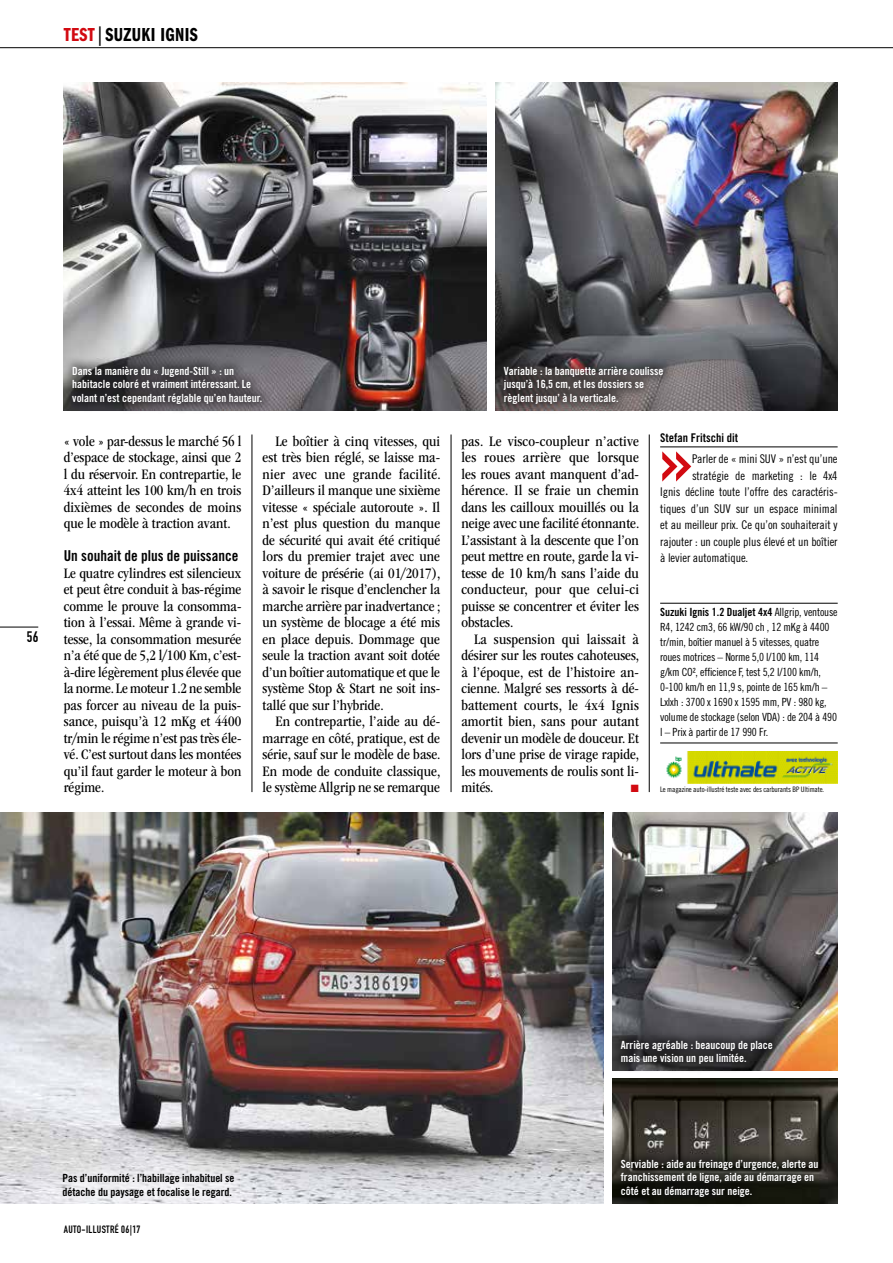
<style>
.page{position:relative;width:893px;height:1263px;background:#fff}
.page>*{position:absolute;margin:0;border:0;box-sizing:border-box;transform-origin:0 0}
.t1{font:74.7px "DIN Engschrift Std";color:#d20a11}
.t2{font:19.5px "ITC Franklin Gothic Std Dm Cp";letter-spacing:.02em;color:#000}
.t3{font:condensed 15px/16.5px "ITC Garamond Std";color:#000;text-align:justify}
.t4{font:15px "Trade Gothic LT Std Bd Cn 20";color:#000}
.t5{font:15px "DIN Engschrift Std";color:#000}
.t6{font:12px "Trade Gothic LT Std Cn 18";letter-spacing:-.005em;color:#000}
.t7{font:12px "Trade Gothic LT Std Bd Cn 20";color:#000}
.t8{font:11.25px/13.5px "Trade Gothic LT Std Bd Cn 20";color:#fff}
.t9{font:11.25px/15px "Trade Gothic LT Std Cn 18";letter-spacing:-.015em;color:#000}
.t10{font:11.25px/13.5px "Trade Gothic LT Std Bd Cn 20";color:#000}
.t11{font:10.5px "DIN Engschrift Std";letter-spacing:.03em;color:#000}
.t12{font:10.5px "Zapf Dingbats Std";color:#d20a11}
.t13{font:7.5px "Trade Gothic LT Std Cn 18";letter-spacing:-.015em;color:#000}
.s1{color:#d20a11}
.s2{font-family:"ITC Franklin Gothic Std Bk Cp"}
.s3{font-family:"Trade Gothic LT Std Cn 18"}
</style>
<div class="page">
<img style="left:495px;top:83px;width:343px;height:327px">
<img style="left:612px;top:812px;width:226px;height:259px">
<img style="left:0;top:812px;width:604px;height:391px">
<img style="left:64px;top:83px;width:423px;height:327px">
<img style="left:612px;top:1078px;width:226px;height:125px">
<hr style="left:660px;top:447px;width:178px;height:1px;background:#000">
<hr style="left:660px;top:603px;width:178px;height:1px;background:#000">
<hr style="left:660px;top:743px;width:178px;height:1px;background:#000">
<img style="left:666px;top:751px;width:172px;height:32px">
<hr style="left:252px;top:434px;width:1px;height:358px;background:#000">
<hr style="left:451px;top:434px;width:1px;height:358px;background:#000">
<hr style="left:649px;top:434px;width:1px;height:358px;background:#000">
<div style="left:493px;top:355px;width:181px;height:60px;background:#000;opacity:.75"></div>
<div style="left:610px;top:1029px;width:173px;height:46px;background:#000;opacity:.75"></div>
<div style="left:610px;top:1148px;width:219px;height:60px;background:#000;opacity:.75"></div>
<div style="left:62px;top:355px;width:211px;height:60px;background:#000;opacity:.75"></div>
<div style="left:36px;top:1146px;width:224px;height:79px;background:#fff;opacity:.75"></div>
<hr style="left:0;top:627px;width:38px;height:1px;background:#000">
<hr style="left:0;top:47px;width:893px;height:1px;background:#000">
<h2 class="t2" style="left:64px;top:24px;width:136px"><span class="s1">TEST</span><span class="s2">|</span>SUZUKI IGNIS</h2>
<p class="t5" style="left:27px;top:628px;width:13px">56</p>
<p class="t8" style="left:72px;top:364px;width:192px">Dans la manière du « Jugend-Still » : un habitacle coloré et vraiment intéressant. Le volant n’est cependant réglable qu’en hauteur.</p>
<p class="t3" style="left:64px;top:433px;width:179px">« vole » par-dessus le marché 56 l d’espace de stockage, ainsi que 2 l du réservoir. En contrepartie, le 4x4 atteint les 100 km/h en trois dixièmes de secondes de moins que le modèle à traction avant.</p>
<p class="t4" style="left:64px;top:547px;width:176px">Un souhait de plus de puissance</p>
<p class="t3" style="left:64px;top:565px;width:179px">Le quatre cylindres est silencieux et peut être conduit à bas-régime comme le prouve la consomma&shy;tion à l’essai. Même à grande vi&shy;tesse, la consommation mesurée n’a été que de 5,2 l/100 Km, c’est&shy;à-dire légèrement plus élevée que la norme. Le moteur 1.2 ne semble pas forcer au niveau de la puis&shy;sance, puisqu’à 12 mKg et 4400 tr/min le régime n’est pas très éle&shy;vé. C’est surtout dans les montées qu’il faut garder le moteur à bon régime.</p>
<p class="t3" style="left:263px;top:433px;width:180px;text-indent:13px">Le boîtier à cinq vitesses, qui est très bien réglé, se laisse ma&shy;nier avec une grande facilité.<br>D’ailleurs il manque une sixième vitesse « spéciale autoroute ». Il n’est plus question du manque de sécurité qui avait été critiqué lors du premier trajet avec une voiture de présérie (ai 01/2017), à savoir le risque d’enclencher la marche arrière par inadvertance ; un système de blocage a été mis en place depuis. Dommage que seule la traction avant soit dotée d’un boîtier automatique et que le système Stop &amp; Start ne soit ins&shy;tallé que sur l’hybride.</p>
<p class="t3" style="left:263px;top:713px;width:179px;text-indent:13px">En contrepartie, l’aide au dé&shy;marrage en côté, pratique, est de série, sauf sur le modèle de base.<br>En mode de conduite classique, le système Allgrip ne se remarque</p>
<p class="t8" style="left:504px;top:364px;width:161px">Variable : la banquette arrière coulisse jusqu’à 16,5 cm, et les dossiers se règlent jusqu’ à la verticale.</p>
<p class="t3" style="left:461px;top:433px;width:179px">pas. Le visco-coupleur n’active les roues arrière que lorsque les roues avant manquent d’ad&shy;hérence. Il se fraie un chemin dans les cailloux mouillés ou la neige avec une facilité étonnante.<br>L’assistant à la descente que l’on peut mettre en route, garde la vi&shy;tesse de 10 km/h sans l’aide du conducteur, pour que celui-ci puisse se concentrer et éviter les obstacles.</p>
<p class="t3" style="left:461px;top:631px;width:179px;text-indent:13px">La suspension qui laissait à désirer sur les routes cahoteuses, à l’époque, est de l’histoire an&shy;cienne. Malgré ses ressorts à dé&shy;battement courts, le 4x4 Ignis amortit bien, sans pour autant devenir un modèle de douceur. Et lors d’une prise de virage rapide, les mouvements de roulis sont li&shy;mités.</p>
<p class="t12" style="left:631px;top:783px;width:9px">■</p>
<p class="t7" style="left:660px;top:431px;width:79px">Stefan Fritschi dit</p>
<h1 class="t1" style="left:660px;top:417px;width:33px">»</h1>
<p class="t6" style="left:692px;top:452px;width:147px">Parler de « mini SUV » n’est qu’une</p>
<p class="t6" style="left:692px;top:468px;width:147px">stratégie de marketing : le 4x4</p>
<p class="t6" style="left:660px;top:485px;width:179px">Ignis décline toute l’offre des caractéris-</p>
<p class="t6" style="left:660px;top:501px;width:179px">tiques d’un SUV sur un espace minimal</p>
<p class="t6" style="left:660px;top:518px;width:179px">et au meilleur prix. Ce qu’on souhaiterait y</p>
<p class="t6" style="left:660px;top:534px;width:179px">rajouter : un couple plus élevé et un boîtier</p>
<p class="t6" style="left:660px;top:551px;width:90px">à levier automatique.</p>
<p class="t10" style="left:660px;top:605px;width:179px">Suzuki Ignis 1.2 Dualjet 4x4 <span class="s3">Allgrip, ventouse</span></p>
<p class="t9" style="left:660px;top:620px;width:178px">R4, 1242 cm3, 66 kW/90 ch , 12 mKg à 4400 tr/min, boîtier manuel à 5 vitesses, quatre roues motrices – Norme 5,0 l/100 km, 114 g/km CO², efficience F, test 5,2 l/100 km/h, 0-100 km/h en 11,9 s, pointe de 165 km/h – Lxlxh : 3700 x 1690 x 1595 mm, PV : 980 kg, volume de stockage (selon VDA) : de 204 à 490 l – Prix à partir de 17 990 Fr.</p>
<p class="t13" style="left:660px;top:785px;width:166px">Le magazine auto-illustré teste avec des carburants BP Ultimate.</p>
<p class="t10" style="left:63px;top:1171px;width:174px">Pas d’uniformité : l’habillage inhabituel se détache du paysage et focalise le regard.</p>
<p class="t11" style="left:64px;top:1223px;width:78px">AUTO-ILLUSTRÉ 06|17</p>
<p class="t8" style="left:621px;top:1038px;width:154px">Arrière agréable : beaucoup de place mais une vision un peu limitée.</p>
<p class="t8" style="left:621px;top:1157px;width:199px">Serviable : aide au freinage d’urgence, alerte au franchissement de ligne, aide au démarrage en côté et au démarrage sur neige.</p>
</div>
